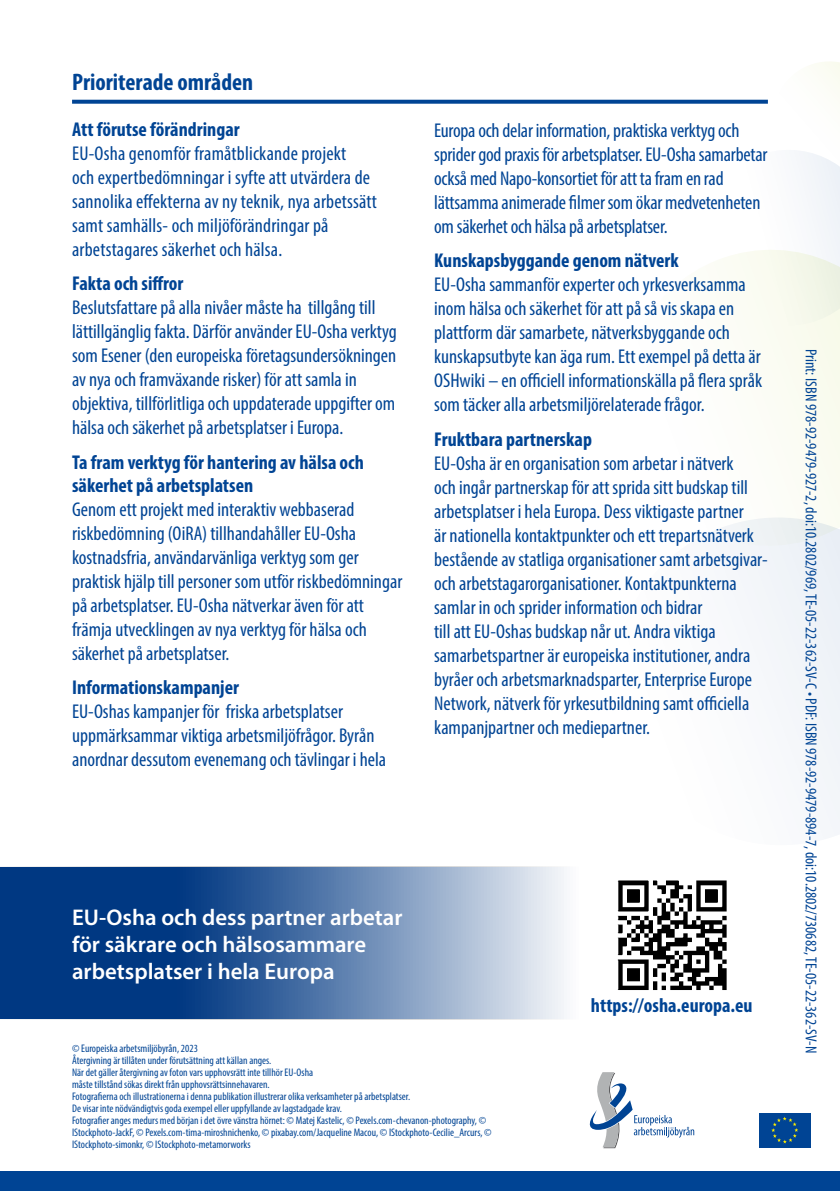
<style>
.page{position:relative;width:840px;height:1191px;background:#fff}
.page>*{position:absolute;margin:0;border:0;box-sizing:border-box;transform-origin:0 0}
.t1{font:700 condensed 24px "Myriad Pro";color:#004494}
.t2{font:600 22.8px/27.4px "Myriad Pro";color:#fff}
.t3{font:condensed 20px/24px "Myriad Pro";color:#004494}
.t4{font:700 condensed 20px/23px "Myriad Pro";color:#004494}
.t5{font:condensed 16px "Myriad Pro";color:#004494}
.t6{font:condensed 11px/12px "Myriad Pro";color:#004494}
</style>
<div class="page">
<svg style="left:0;top:866px;width:564px;height:153px;background:#4f75a8"></svg>
<div style="left:751px;top:336px;width:88px;height:160px;background:#fbfcf3"></div>
<div style="left:0;top:1171px;width:839px;height:20px;background:#004494"></div>
<svg style="left:690px;top:62px;width:149px;height:274px"></svg>
<svg style="left:711px;top:496px;width:128px;height:339px;fill:#f5f7fa"></svg>
<div style="left:758px;top:1113px;width:52px;height:34px;background:#004494"></div>
<svg style="left:771px;top:1116px;width:26px;height:27px"></svg>
<svg style="left:589px;top:1072px;width:104px;height:76px"></svg>
<img style="left:617px;top:880px;width:110px;height:110px">
<svg style="left:72px;top:100px;width:695px;height:4px;background:#12519b"></svg>
<p class="t1" style="left:72px;top:67px;width:182px">Prioriterade områden</p>
<p class="t4" style="left:72px;top:117px;width:169px">Att förutse förändringar</p>
<p class="t3" style="left:72px;top:141px;width:306px">EU-Osha genomför framåtblickande projekt<br>och expertbedömningar i syfte att utvärdera de sannolika effekterna av ny teknik, nya arbetssätt samt samhälls- och miljöförändringar på arbetstagares säkerhet och hälsa.</p>
<p class="t4" style="left:72px;top:271px;width:113px">Fakta och siffror</p>
<p class="t3" style="left:72px;top:295px;width:326px">Beslutsfattare på alla nivåer måste ha tillgång till lättillgänglig fakta. Därför använder EU-Osha verktyg som Esener (den europeiska företagsundersökningen av nya och framväxande risker) för att samla in objektiva, tillförlitliga och uppdaterade uppgifter om hälsa och säkerhet på arbetsplatser i Europa.</p>
<p class="t4" style="left:72px;top:450px;width:293px">Ta fram verktyg för hantering av hälsa och säkerhet på arbetsplatsen</p>
<p class="t3" style="left:72px;top:497px;width:331px">Genom ett projekt med interaktiv webbaserad riskbedömning (OiRA) tillhandahåller EU-Osha kostnadsfria, användarvänliga verktyg som ger praktisk hjälp till personer som utför riskbedömningar på arbetsplatser. EU-Osha nätverkar även för att främja utvecklingen av nya verktyg för hälsa och säkerhet på arbetsplatser.</p>
<p class="t4" style="left:72px;top:675px;width:168px">Informationskampanjer</p>
<p class="t3" style="left:72px;top:699px;width:315px">EU-Oshas kampanjer för friska arbetsplatser uppmärksammar viktiga arbetsmiljöfrågor. Byrån anordnar dessutom evenemang och tävlingar i hela</p>
<p class="t3" style="left:434px;top:118px;width:334px">Europa och delar information, praktiska verktyg och sprider god praxis för arbetsplatser. EU-Osha samarbetar också med Napo-konsortiet för att ta fram en rad lättsamma animerade filmer som ökar medvetenheten om säkerhet och hälsa på arbetsplatser.</p>
<p class="t4" style="left:434px;top:248px;width:246px">Kunskapsbyggande genom nätverk</p>
<p class="t3" style="left:434px;top:272px;width:329px">EU-Osha sammanför experter och yrkesverksamma inom hälsa och säkerhet för att på så vis skapa en plattform där samarbete, nätverksbyggande och kunskapsutbyte kan äga rum. Ett exempel på detta är OSHwiki – en officiell informationskälla på flera språk som täcker alla arbetsmiljörelaterade frågor.</p>
<p class="t4" style="left:434px;top:427px;width:159px">Fruktbara partnerskap</p>
<p class="t3" style="left:434px;top:451px;width:335px">EU-Osha är en organisation som arbetar i nätverk<br>och ingår partnerskap för att sprida sitt budskap till arbetsplatser i hela Europa. Dess viktigaste partner<br>är nationella kontaktpunkter och ett trepartsnätverk bestående av statliga organisationer samt arbetsgivar&shy;och arbetstagarorganisationer. Kontaktpunkterna samlar in och sprider information och bidrar<br>till att EU-Oshas budskap når ut. Andra viktiga samarbetspartner är europeiska institutioner, andra byråer och arbetsmarknadsparter, Enterprise Europe Network, nätverk för yrkesutbildning samt officiella kampanjpartner och mediepartner.</p>
<p class="t2" style="left:72px;top:902px;width:332px">EU-Osha och dess partner arbetar för säkrare och hälsosammare arbetsplatser i hela Europa</p>
<p class="t4" style="left:590px;top:993px;width:163px">https://osha.europa.eu</p>
<p class="t6" style="left:72px;top:1042px;width:421px">© Europeiska arbetsmiljöbyrån, 2023<br>Återgivning är tillåten under förutsättning att källan anges.<br>När det gäller återgivning av foton vars upphovsrätt inte tillhör EU-Osha<br>måste tillstånd sökas direkt från upphovsrättsinnehavaren.<br>Fotografierna och illustrationerna i denna publikation illustrerar olika verksamheter på arbetsplatser.<br>De visar inte nödvändigtvis goda exempel eller uppfyllande av lagstadgade krav.<br>Fotografier anges medurs med början i det övre vänstra hörnet: © Matej Kastelic, © Pexels.com-chevanon-photography, © IStockphoto-JackF, © Pexels.com-tima-miroshnichenko, © pixabay.com/Jacqueline Macou, © IStockphoto-Cecilie_Arcurs, © IStockphoto-simonkr, © IStockphoto-metamorworks</p>
<p class="t5" style="left:820px;top:349px;width:706px;rotate:90deg">Print: ISBN 978-92-9479-927-2, doi:10.2802/969, TE-05-22-362-SV-C • PDF: ISBN 978-92-9479-894-7, doi:10.2802/730682, TE-05-22-362-SV-N</p>
</div>
